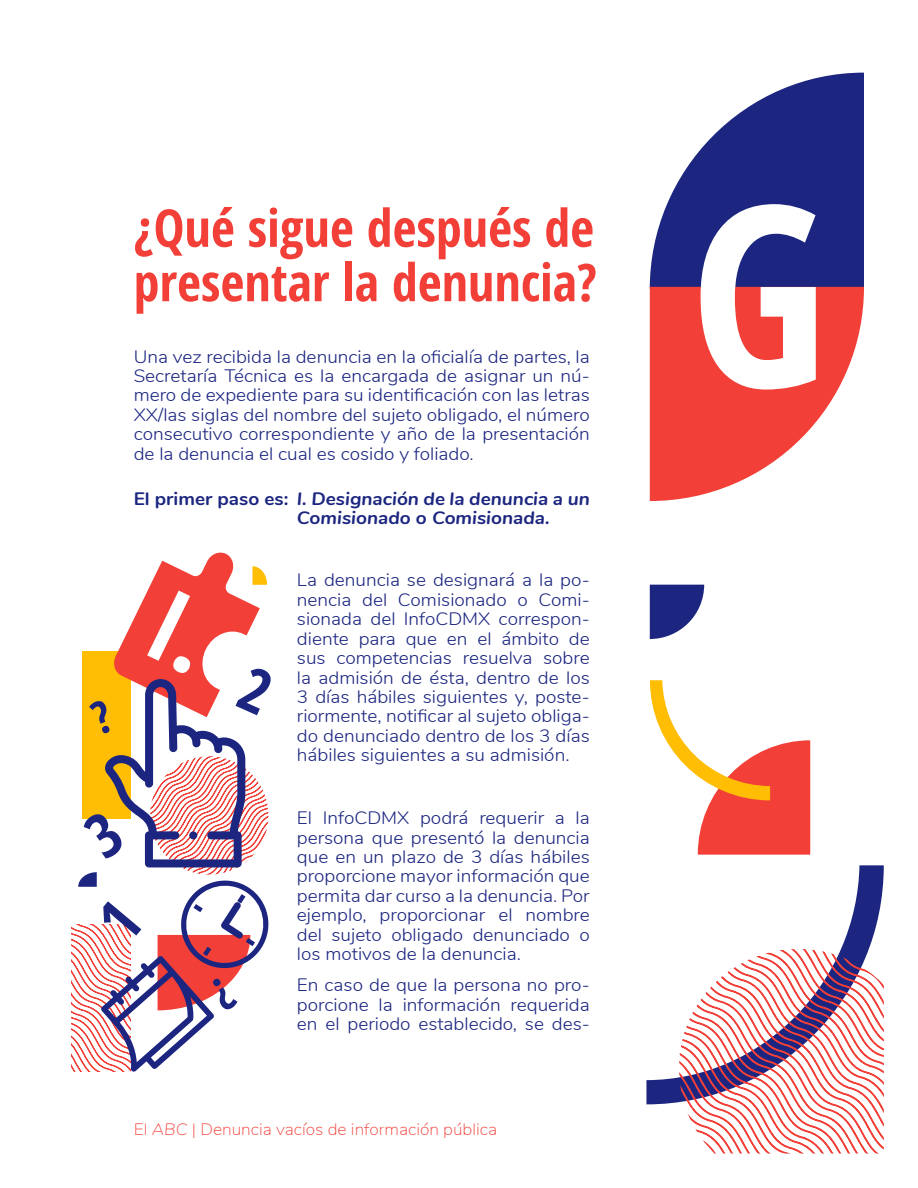
<style>
.page{position:relative;width:918px;height:1188px;background:#fff}
.page>*{position:absolute;margin:0;border:0;box-sizing:border-box;transform-origin:0 0}
.t1{font:700 252.6px "Open Sans Condensed";color:#fff}
.t2{font:700 52.05px/54.4px "Open Sans Condensed";color:#f24038}
.t3{font:300 18px/19.4px "Nunito";color:#1c2680;text-align:justify;scale:1.06 1}
.t4{font:italic 700 18px/19.5px "Nunito";color:#1c2680;scale:1.06 1}
.t5{font:700 18px "Nunito";color:#1c2680;scale:1.06 1}
.t6{font:200 16.5px "Nunito";color:#f24038;scale:1.06 1}
.s1{font-style:italic}
</style>
<div class="page">
<svg style="left:650px;top:73px;width:214px;height:214px;fill:#1c2680"></svg>
<svg style="left:650px;top:287px;width:214px;height:214px;fill:#f24038"></svg>
<svg style="left:646px;top:865px;width:238px;height:239px"></svg>
<svg style="left:679px;top:949px;width:205px;height:204px"></svg>
<svg style="left:650px;top:585px;width:54px;height:54px"></svg>
<svg style="left:650px;top:680px;width:160px;height:175px"></svg>
<svg style="left:72px;top:552px;width:197px;height:520px"></svg>
<p class="t2" style="left:134px;top:200px;width:465px">¿Qué sigue después de presentar la denuncia?</p>
<p class="t3" style="left:134px;top:346px;width:432px">Una vez recibida la denuncia en la oficialía de partes, la Secretaría Técnica es la encargada de asignar un nú&shy;mero de expediente para su identificación con las letras XX/las siglas del nombre del sujeto obligado, el número consecutivo correspondiente y año de la presentación</p>
<p class="t3" style="left:134px;top:443px;width:322px">de la denuncia el cual es cosido y foliado.</p>
<p class="t5" style="left:134px;top:485px;width:148px">El primer paso es:</p>
<p class="t4" style="left:297px;top:488px;width:278px">I. Designación de la denuncia a un<br>Comisionado o Comisionada.</p>
<p class="t3" style="left:297px;top:569px;width:278px">La denuncia se designará a la po&shy;nencia del Comisionado o Comi&shy;sionada del InfoCDMX correspon&shy;diente para que en el ámbito de sus competencias resuelva sobre la admisión de ésta, dentro de los 3 días hábiles siguientes y, poste&shy;riormente, notificar al sujeto obliga&shy;do denunciado dentro de los 3 días hábiles siguientes a su admisión.</p>
<p class="t3" style="left:297px;top:807px;width:278px">El InfoCDMX podrá requerir a la persona que presentó la denuncia que en un plazo de 3 días hábiles proporcione mayor información que permita dar curso a la denuncia. Por ejemplo, proporcionar el nombre del sujeto obligado denunciado o los motivos de la denuncia.</p>
<p class="t3" style="left:297px;top:974px;width:278px">En caso de que la persona no pro&shy;porcione la información requerida en el periodo establecido, se des-</p>
<p class="t6" style="left:134px;top:1117px;width:344px">El <span class="s1">ABC</span> | Denuncia vacíos de información pública</p>
<p class="t1" style="left:690px;top:119px;width:139px">G</p>
</div>
